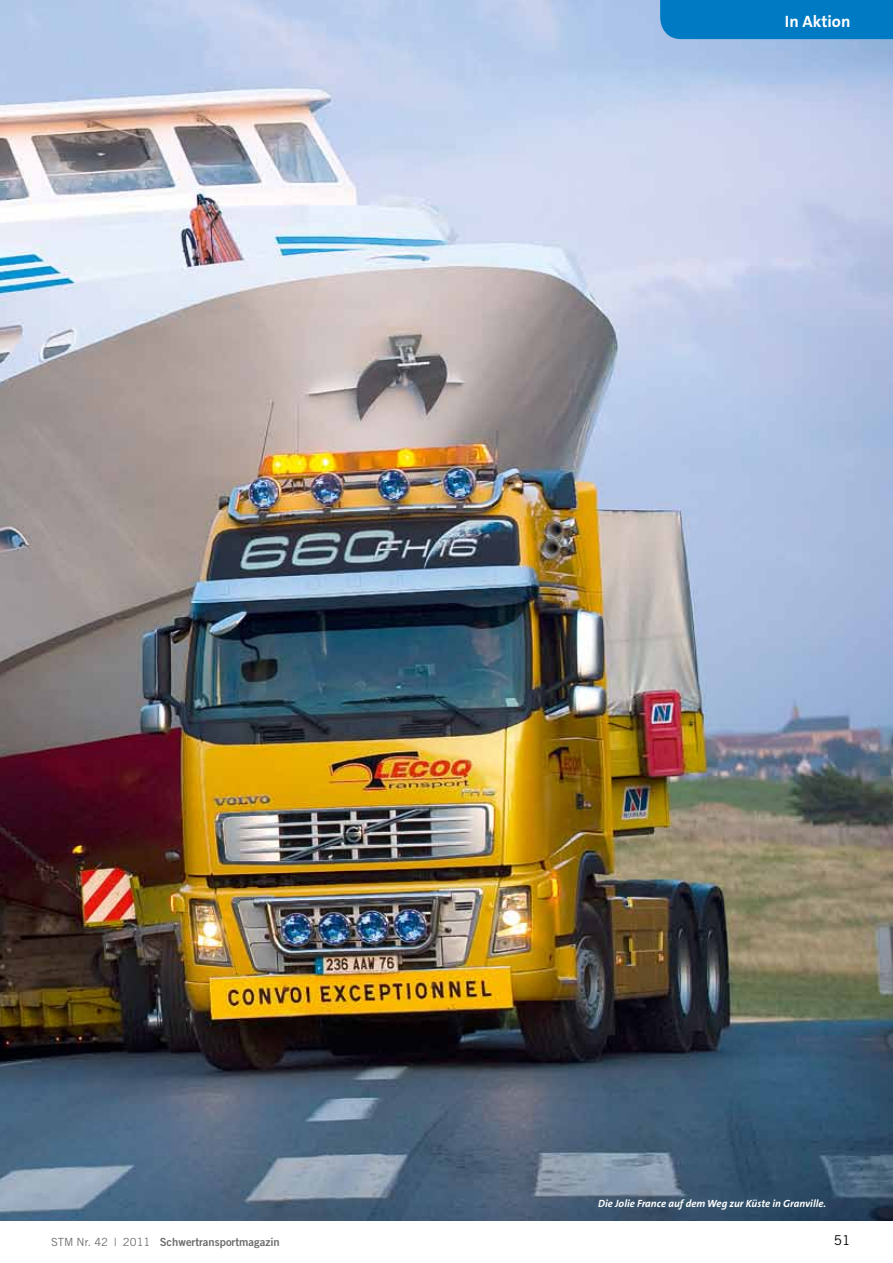
<style>
.page{position:relative;width:893px;height:1263px;background:#fff}
.page>*{position:absolute;margin:0;border:0;box-sizing:border-box;transform-origin:0 0}
.t1{font:700 16.5px "The Sans B7";color:#fff}
.t2{font:13.5px "Trade Gothic";color:#000}
.t3{font:11.25px "Trade Gothic Bold Two";color:#6e6e6e}
.t4{font:italic 700 10.5px "The Sans B7";color:#fff}
.s1{font-family:"Trade Gothic"}
</style>
<div class="page">
<img style="left:0;top:0;width:893px;height:1220px">
<div style="left:660px;top:0;width:233px;height:39px;background:#007ac2"></div>
<h1 class="t1" style="left:785px;top:13px;width:67px">In Aktion</h1>
<p class="t4" style="left:598px;top:1198px;width:230px">Die Jolie France auf dem Weg zur Küste in Granville.</p>
<p class="t3" style="left:51px;top:1235px;width:230px"><span class="s1">STM Nr. 42 | 2011</span> Schwertransportmagazin</p>
<p class="t2" style="left:834px;top:1232px;width:18px">51</p>
</div>
